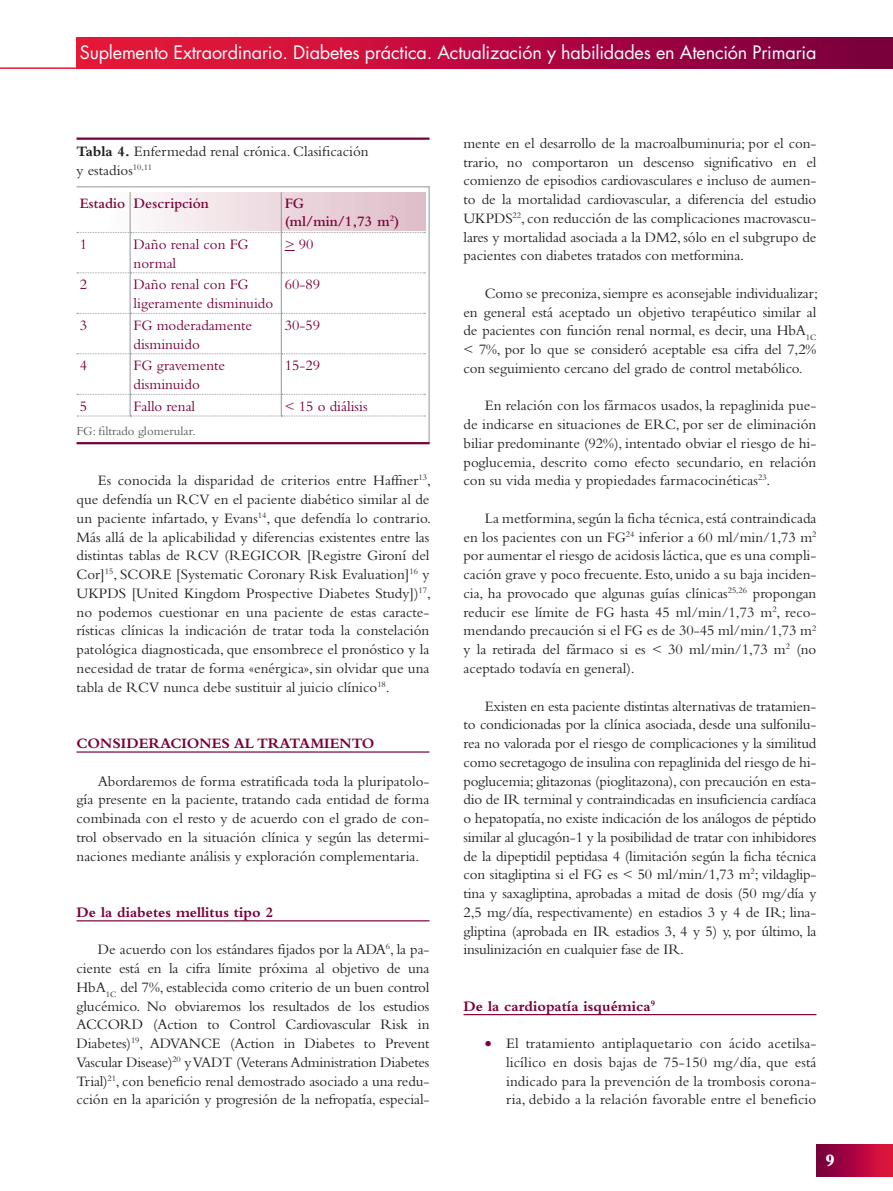
<style>
.page{position:relative;width:893px;height:1191px;background:#fff}
.page>*{position:absolute;margin:0;border:0;box-sizing:border-box;transform-origin:0 0}
.t1{font:18px "Futura";letter-spacing:-.01em;color:#fff}
.t2{font:800 18px "Bembo";color:#fff}
.t3{font:15px/18.8px "Bembo";letter-spacing:-.005em;color:#231f20;text-align:justify}
.t4{font:15px/18.8px "Bembo";color:#7a003b}
.t5{font:700 15px "Bembo";color:#7a003b}
.t6{font:600 15px/18.8px "Bembo";color:#7a003b}
.t7{font:700 15px "Bembo";letter-spacing:.25em;color:#7a003b}
.t8{font:12.75px "Bembo";color:#57585a}
.s1{font-weight:700}
.s2{color:#7a003b}
</style>
<div class="page">
<div style="left:816px;top:1144px;width:77px;height:32px;background:linear-gradient(to right,#73003f,#e6143d)"></div>
<hr style="left:0;top:67px;width:816px;height:2px;background:#e51836">
<div style="left:77px;top:37px;width:816px;height:32px;background:linear-gradient(to right,#f21939,#7a0041)"></div>
<hr style="left:77px;top:751px;width:352px;height:1px;background:#7a003b">
<hr style="left:77px;top:920px;width:352px;height:1px;background:#7a003b">
<hr style="left:463px;top:1014px;width:353px;height:1px;background:#7a003b">
<hr style="left:77px;top:137px;width:352px;height:3px;background:#7a003b">
<hr style="left:77px;top:186px;width:352px;height:1px;background:#939598">
<hr style="left:429px;top:186px;width:1px;height:258px;background:#939598">
<hr style="left:77px;top:442px;width:352px;height:2px;background:#7a003b">
<div style="left:104px;top:192px;width:321px;height:39px;background:linear-gradient(to right,#fefdfe,#debcc7)"></div>
<hr style="left:130px;top:192px;width:1px;height:40px;background:#939598">
<hr style="left:281px;top:192px;width:1px;height:40px;background:#939598">
<hr style="left:130px;top:233px;width:1px;height:39px;background:#939598">
<hr style="left:281px;top:233px;width:1px;height:39px;background:#939598">
<hr style="left:130px;top:273px;width:1px;height:40px;background:#939598">
<hr style="left:281px;top:273px;width:1px;height:40px;background:#939598">
<hr style="left:130px;top:314px;width:1px;height:39px;background:#939598">
<hr style="left:281px;top:314px;width:1px;height:39px;background:#939598">
<hr style="left:130px;top:354px;width:1px;height:40px;background:#939598">
<hr style="left:281px;top:354px;width:1px;height:40px;background:#939598">
<svg style="left:77px;top:272px;width:348px;height:1px"></svg>
<svg style="left:77px;top:313px;width:348px;height:1px"></svg>
<svg style="left:77px;top:353px;width:348px;height:1px"></svg>
<svg style="left:77px;top:232px;width:348px;height:1px"></svg>
<svg style="left:77px;top:394px;width:348px;height:22px"></svg>
<p class="t1" style="left:80px;top:41px;width:738px">Suplemento Extraordinario. Diabetes práctica. Actualización y habilidades en Atención Primaria</p>
<p class="t3" style="left:77px;top:142px;width:294px"><span class="s1">Tabla 4.</span> Enfermedad renal crónica. Clasificación y estadios<sup>10,11</sup></p>
<p class="t6" style="left:80px;top:194px;width:131px">Estadio Descripción</p>
<p class="t6" style="left:285px;top:194px;width:116px">FG<br>(ml/min/1,73 m<sup>2</sup>)</p>
<p class="t4" style="left:80px;top:235px;width:9px">1</p>
<p class="t4" style="left:134px;top:235px;width:117px">Daño renal con FG normal</p>
<p class="t4" style="left:285px;top:235px;width:30px">&gt; 90</p>
<p class="t4" style="left:80px;top:275px;width:9px">2</p>
<p class="t4" style="left:134px;top:275px;width:141px">Daño renal con FG ligeramente disminuido</p>
<p class="t4" style="left:285px;top:275px;width:37px">60-89</p>
<p class="t4" style="left:80px;top:315px;width:9px">3</p>
<p class="t4" style="left:134px;top:315px;width:120px">FG moderadamente disminuido</p>
<p class="t4" style="left:285px;top:315px;width:37px">30-59</p>
<p class="t4" style="left:80px;top:356px;width:9px">4</p>
<p class="t4" style="left:134px;top:356px;width:93px">FG gravemente disminuido</p>
<p class="t4" style="left:285px;top:356px;width:37px">15-29</p>
<p class="t4" style="left:80px;top:396px;width:9px">5</p>
<p class="t4" style="left:134px;top:396px;width:63px">Fallo renal</p>
<p class="t4" style="left:285px;top:396px;width:84px">&lt; 15 o diálisis</p>
<p class="t8" style="left:77px;top:424px;width:121px">FG: filtrado glomerular.</p>
<p class="t3" style="left:77px;top:471px;width:356px;text-indent:21px">Es conocida la disparidad de criterios entre Haffner<sup>13</sup>, que defendía un RCV en el paciente diabético similar al de un paciente infartado, y Evans<sup>14</sup>, que defendía lo contrario.<br>Más allá de la aplicabilidad y diferencias existentes entre las distintas tablas de RCV (REGICOR [Registre Gironí del Cor]<sup>15</sup>, SCORE [Systematic Coronary Risk Evaluation]<sup>16</sup> y UKPDS [United Kingdom Prospective Diabetes Study])<sup>17</sup>, no podemos cuestionar en una paciente de estas caracte&shy;rísticas clínicas la indicación de tratar toda la constelación patológica diagnosticada, que ensombrece el pronóstico y la necesidad de tratar de forma «enérgica», sin olvidar que una tabla de RCV nunca debe sustituir al juicio clínico<sup>18</sup>.</p>
<p class="t7" style="left:77px;top:735px;width:300px">Consideraciones al tratamiento</p>
<p class="t3" style="left:77px;top:771px;width:354px;text-indent:21px">Abordaremos de forma estratificada toda la pluripatolo&shy;gía presente en la paciente, tratando cada entidad de forma combinada con el resto y de acuerdo con el grado de con&shy;trol observado en la situación clínica y según las determi&shy;naciones mediante análisis y exploración complementaria.</p>
<p class="t5" style="left:77px;top:903px;width:198px">De la diabetes mellitus tipo 2</p>
<p class="t3" style="left:77px;top:940px;width:354px;text-indent:21px">De acuerdo con los estándares fijados por la ADA<sup>6</sup>, la pa&shy;ciente está en la cifra límite próxima al objetivo de una HbA<sub>1c</sub> del 7%, establecida como criterio de un buen control glucémico. No obviaremos los resultados de los estudios ACCORD (Action to Control Cardiovascular Risk in Diabetes)<sup>19</sup>, ADVANCE (Action in Diabetes to Prevent Vascular Disease)<sup>20</sup> y VADT (Veterans Administration Diabetes Trial)<sup>21</sup>, con beneficio renal demostrado asociado a una redu&shy;cción en la aparición y progresión de la nefropatía, especial-</p>
<p class="t3" style="left:463px;top:133px;width:354px">mente en el desarrollo de la macroalbuminuria; por el con&shy;trario, no comportaron un descenso significativo en el comienzo de episodios cardiovasculares e incluso de aumen&shy;to de la mortalidad cardiovascular, a diferencia del estudio UKPDS<sup>22</sup>, con reducción de las complicaciones macrovascu&shy;lares y mortalidad asociada a la DM2, sólo en el subgrupo de pacientes con diabetes tratados con metformina.</p>
<p class="t3" style="left:463px;top:283px;width:356px;text-align:left;text-indent:21px">Como se preconiza, siempre es aconsejable individualizar; en general está aceptado un objetivo terapéutico similar al de pacientes con función renal normal, es decir, una HbA<sub>1c </sub>&lt; 7%, por lo que se consideró aceptable esa cifra del 7,2% con seguimiento cercano del grado de control metabólico.</p>
<p class="t3" style="left:463px;top:396px;width:354px;text-indent:21px">En relación con los fármacos usados, la repaglinida pue&shy;de indicarse en situaciones de ERC, por ser de eliminación biliar predominante (92%), intentado obviar el riesgo de hi&shy;poglucemia, descrito como efecto secundario, en relación con su vida media y propiedades farmacocinéticas<sup>23</sup>.</p>
<p class="t3" style="left:463px;top:508px;width:354px;text-indent:21px">La metformina, según la ficha técnica, está contraindicada en los pacientes con un FG<sup>24</sup> inferior a 60 ml/min/1,73 m<sup>2 </sup>por aumentar el riesgo de acidosis láctica, que es una compli&shy;cación grave y poco frecuente. Esto, unido a su baja inciden&shy;cia, ha provocado que algunas guías clínicas<sup>25,26</sup> propongan reducir ese límite de FG hasta 45 ml/min/1,73 m<sup>2</sup>, reco&shy;mendando precaución si el FG es de 30-45 ml/min/1,73 m<sup>2 </sup>y la retirada del fármaco si es &lt; 30 ml/min/1,73 m<sup>2</sup> (no aceptado todavía en general).</p>
<p class="t3" style="left:463px;top:696px;width:354px;text-indent:21px">Existen en esta paciente distintas alternativas de tratamien&shy;to condicionadas por la clínica asociada, desde una sulfonilu&shy;rea no valorada por el riesgo de complicaciones y la similitud como secretagogo de insulina con repaglinida del riesgo de hi&shy;poglucemia; glitazonas (pioglitazona), con precaución en esta&shy;dio de IR terminal y contraindicadas en insuficiencia cardíaca o hepatopatía, no existe indicación de los análogos de péptido similar al glucagón-1 y la posibilidad de tratar con inhibidores de la dipeptidil peptidasa 4 (limitación según la ficha técnica con sitagliptina si el FG es &lt; 50 ml/min/1,73 m<sup>2</sup>; vildaglip&shy;tina y saxagliptina, aprobadas a mitad de dosis (50 mg/día y 2,5 mg/día, respectivamente) en estadios 3 y 4 de IR; lina&shy;gliptina (aprobada en IR estadios 3, 4 y 5) y, por último, la insulinización en cualquier fase de IR.</p>
<p class="t5" style="left:463px;top:997px;width:193px">De la cardiopatía isquémica<sup>9</sup></p>
<p class="t3" style="left:506px;top:1033px;width:312px;text-indent:-21px"><span class="s2">•</span> El tratamiento antiplaquetario con ácido acetilsa&shy;licílico en dosis bajas de 75-150 mg/día, que está indicado para la prevención de la trombosis corona&shy;ria, debido a la relación favorable entre el beneficio</p>
<p class="t2" style="left:825px;top:1149px;width:11px">9</p>
</div>
